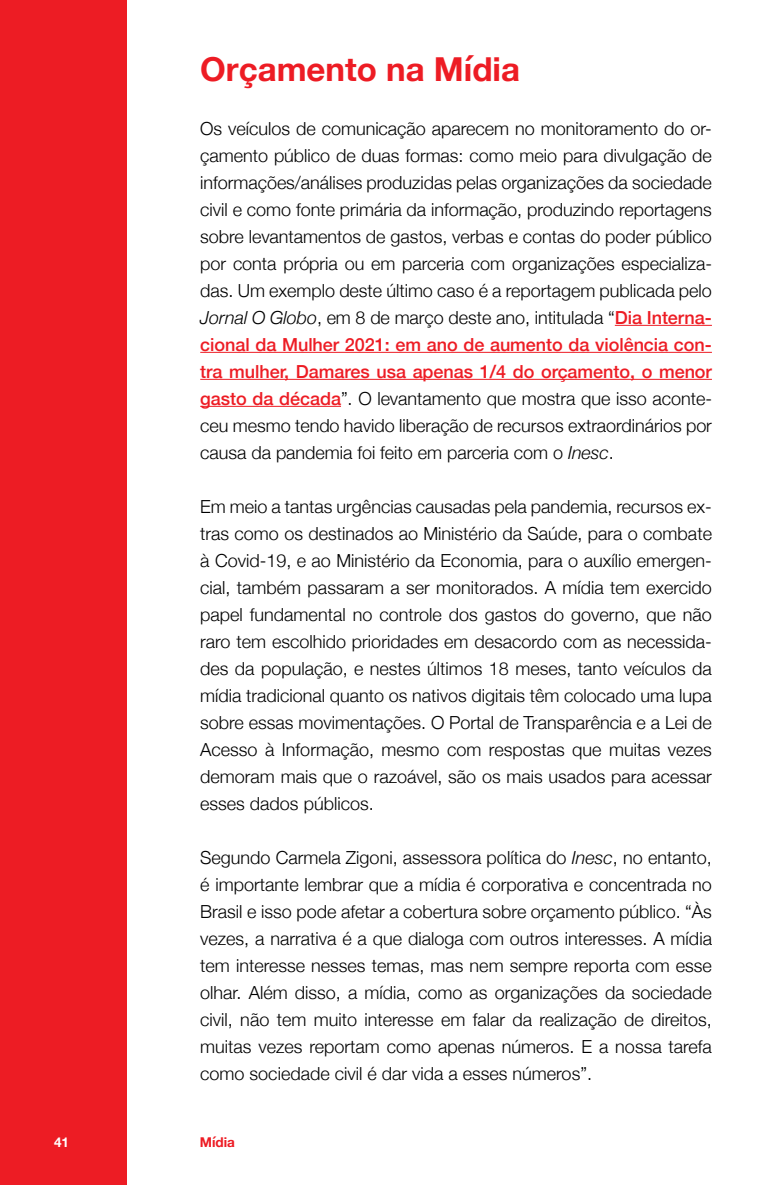
<style>
.page{position:relative;width:766px;height:1185px;background:#fff}
.page>*{position:absolute;margin:0;border:0;box-sizing:border-box;transform-origin:0 0}
.t1{font:700 33px "Helvetica Neue";color:#ed1c24}
.t2{font:300 18px/27px "Helvetica Neue";color:#000;text-align:justify}
.t3{font:700 13.5px "Helvetica Neue";color:#ed1c24}
.t4{font:700 13.5px "Helvetica Neue";color:#fff}
.s1{font-style:italic}
.s2{font-weight:500;color:#ed1c24}
</style>
<div class="page">
<div style="left:0;top:0;width:127px;height:1185px;background:#ed1c24"></div>
<hr style="left:614px;top:325px;width:97px;height:1px;background:#ed1c24">
<hr style="left:200px;top:352px;width:511px;height:1px;background:#ed1c24">
<hr style="left:200px;top:379px;width:511px;height:1px;background:#ed1c24">
<hr style="left:200px;top:406px;width:141px;height:1px;background:#ed1c24">
<p class="t4" style="left:54px;top:1132px;width:17px">41</p>
<h1 class="t1" style="left:200px;top:43px;width:321px">Orçamento na Mídia</h1>
<p class="t2" style="left:200px;top:114px;width:513px">Os veículos de comunicação aparecem no monitoramento do or&shy;çamento público de duas formas: como meio para divulgação de informações/análises produzidas pelas organizações da sociedade civil e como fonte primária da informação, produzindo reportagens sobre levantamentos de gastos, verbas e contas do poder público por conta própria ou em parceria com organizações especializa&shy;das. Um exemplo deste último caso é a reportagem publicada pelo <span class="s1">Jornal O Globo</span>, em 8 de março deste ano, intitulada “<span class="s2">Dia Interna&shy;cional da Mulher 2021: em ano de aumento da violência con&shy;tra mulher, Damares usa apenas 1/4 do orçamento, o menor gasto da década</span>”. O levantamento que mostra que isso aconte&shy;ceu mesmo tendo havido liberação de recursos extraordinários por causa da pandemia foi feito em parceria com o <span class="s1">Inesc</span>.</p>
<p class="t2" style="left:200px;top:492px;width:513px">Em meio a tantas urgências causadas pela pandemia, recursos ex&shy;tras como os destinados ao Ministério da Saúde, para o combate à Covid-19, e ao Ministério da Economia, para o auxílio emergen&shy;cial, também passaram a ser monitorados. A mídia tem exercido papel fundamental no controle dos gastos do governo, que não raro tem escolhido prioridades em desacordo com as necessida&shy;des da população, e nestes últimos 18 meses, tanto veículos da mídia tradicional quanto os nativos digitais têm colocado uma lupa sobre essas movimentações. O Portal de Transparência e a Lei de Acesso à Informação, mesmo com respostas que muitas vezes demoram mais que o razoável, são os mais usados para acessar esses dados públicos.</p>
<p class="t2" style="left:200px;top:843px;width:513px">Segundo Carmela Zigoni, assessora política do <span class="s1">Inesc</span>, no entanto, é importante lembrar que a mídia é corporativa e concentrada no Brasil e isso pode afetar a cobertura sobre orçamento público. “Às vezes, a narrativa é a que dialoga com outros interesses. A mídia tem interesse nesses temas, mas nem sempre reporta com esse olhar. Além disso, a mídia, como as organizações da sociedade civil, não tem muito interesse em falar da realização de direitos, muitas vezes reportam como apenas números. E a nossa tarefa como sociedade civil é dar vida a esses números”.</p>
<p class="t3" style="left:200px;top:1132px;width:37px">Mídia</p>
</div>
